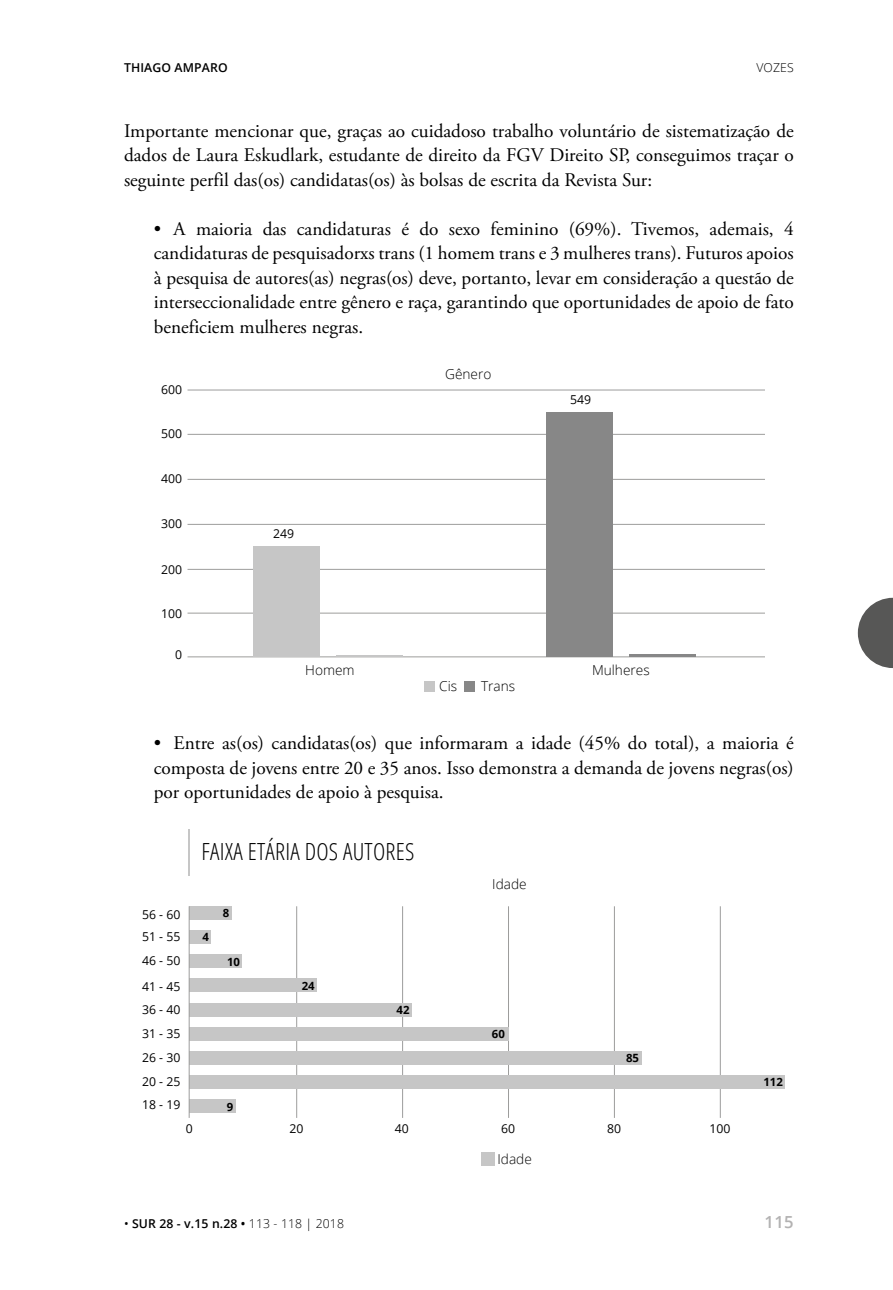
<style>
.page{position:relative;width:893px;height:1290px;background:#fff}
.page>*{position:absolute;margin:0;border:0;box-sizing:border-box;transform-origin:0 0}
.t1{font:300 condensed 23.62px "Open Sans";letter-spacing:.01em;color:#000}
.t2{font:19.25px/24.5px "Adobe Garamond Pro";color:#000;text-align:justify}
.t3{font:600 16.62px "Open Sans";color:#b3b2b2}
.t4{font:300 13.65px "Open Sans";color:#000}
.t5{font:12.25px/24.2px "Open Sans";color:#000}
.t6{font:600 12.25px "Open Sans";letter-spacing:.01em;color:#000}
.t7{font:300 12.25px "Open Sans";letter-spacing:.01em;color:#000}
.t8{font:700 11.38px "Open Sans";color:#000}
.s1{font-weight:400}
.s2{font-weight:300}
</style>
<div class="page">
<hr style="left:188px;top:390px;width:577px;height:1px;background:#9d9d9c">
<hr style="left:188px;top:434px;width:577px;height:1px;background:#9d9d9c">
<hr style="left:188px;top:479px;width:577px;height:1px;background:#9d9d9c">
<hr style="left:188px;top:524px;width:577px;height:1px;background:#9d9d9c">
<hr style="left:188px;top:569px;width:577px;height:1px;background:#9d9d9c">
<hr style="left:188px;top:613px;width:577px;height:1px;background:#9d9d9c">
<hr style="left:188px;top:656px;width:577px;height:1px;background:#9d9d9c">
<div style="left:253px;top:546px;width:67px;height:111px;background:#c6c6c6"></div>
<div style="left:546px;top:412px;width:67px;height:245px;background:#878787"></div>
<hr style="left:336px;top:655px;width:67px;height:2px;background:#c6c6c6">
<div style="left:424px;top:681px;width:11px;height:10px;background:#c6c6c6"></div>
<div style="left:464px;top:681px;width:11px;height:10px;background:#878787"></div>
<hr style="left:629px;top:654px;width:67px;height:3px;background:#878787">
<hr style="left:188px;top:829px;width:2px;height:46px;background:#c6c6c6">
<div style="left:481px;top:1152px;width:14px;height:14px;background:#c6c6c6"></div>
<hr style="left:720px;top:906px;width:1px;height:212px;background:#9d9d9c">
<hr style="left:614px;top:906px;width:1px;height:212px;background:#9d9d9c">
<hr style="left:508px;top:906px;width:1px;height:212px;background:#9d9d9c">
<hr style="left:402px;top:906px;width:1px;height:212px;background:#9d9d9c">
<hr style="left:296px;top:906px;width:1px;height:212px;background:#9d9d9c">
<div style="left:189px;top:906px;width:43px;height:13px;background:#c6c6c6"></div>
<div style="left:189px;top:930px;width:22px;height:14px;background:#c6c6c6"></div>
<div style="left:189px;top:954px;width:53px;height:14px;background:#c6c6c6"></div>
<div style="left:189px;top:979px;width:128px;height:13px;background:#c6c6c6"></div>
<div style="left:189px;top:1003px;width:223px;height:13px;background:#c6c6c6"></div>
<div style="left:189px;top:1027px;width:320px;height:13px;background:#c6c6c6"></div>
<div style="left:189px;top:1051px;width:452px;height:13px;background:#c6c6c6"></div>
<div style="left:189px;top:1075px;width:596px;height:14px;background:#c6c6c6"></div>
<div style="left:189px;top:1099px;width:47px;height:14px;background:#c6c6c6"></div>
<hr style="left:189px;top:906px;width:1px;height:212px;background:#9d9d9c">
<svg style="left:858px;top:598px;width:35px;height:70px"></svg>
<p class="t6" style="left:124px;top:59px;width:105px">THIAGO AMPARO</p>
<p class="t7" style="left:756px;top:59px;width:39px">VOZES</p>
<p class="t2" style="left:124px;top:119px;width:671px">Importante mencionar que, graças ao cuidadoso trabalho voluntário de sistematização de dados de Laura Eskudlark, estudante de direito da FGV Direito SP, conseguimos traçar o seguinte perfil das(os) candidatas(os) às bolsas de escrita da Revista Sur:</p>
<p class="t2" style="left:154px;top:217px;width:641px">• A maioria das candidaturas é do sexo feminino (69%). Tivemos, ademais, 4 candidaturas de pesquisadorxs trans (1 homem trans e 3 mulheres trans). Futuros apoios à pesquisa de autores(as) negras(os) deve, portanto, levar em consideração a questão de interseccionalidade entre gênero e raça, garantindo que oportunidades de apoio de fato beneficiem mulheres negras.</p>
<p class="t5" style="left:161px;top:377px;width:23px">600</p>
<p class="t5" style="left:161px;top:421px;width:23px">500</p>
<p class="t5" style="left:161px;top:466px;width:23px">400</p>
<p class="t5" style="left:161px;top:511px;width:23px">300</p>
<p class="t5" style="left:161px;top:557px;width:23px">200</p>
<p class="t5" style="left:161px;top:601px;width:23px">100</p>
<p class="t5" style="left:175px;top:642px;width:9px">0</p>
<p class="t5" style="left:273px;top:521px;width:23px">249</p>
<p class="t4" style="left:305px;top:661px;width:51px">Homem</p>
<p class="t4" style="left:445px;top:364px;width:48px">Gênero</p>
<p class="t5" style="left:570px;top:387px;width:23px">549</p>
<p class="t4" style="left:439px;top:677px;width:19px">Cis</p>
<p class="t4" style="left:481px;top:677px;width:36px">Trans</p>
<p class="t4" style="left:592px;top:661px;width:59px">Mulheres</p>
<p class="t2" style="left:154px;top:731px;width:641px">• Entre as(os) candidatas(os) que informaram a idade (45% do total), a maioria é composta de jovens entre 20 e 35 anos. Isso demonstra a demanda de jovens negras(os) por oportunidades de apoio à pesquisa.</p>
<p class="t5" style="left:142px;top:902px;width:40px;line-height:22.8px">56 - 60<br>51 - 55</p>
<p class="t5" style="left:142px;top:948px;width:40px;line-height:25.6px">46 - 50<br>41 - 45</p>
<p class="t5" style="left:142px;top:997px;width:40px;text-align:justify">36 - 40<br>31 - 35<br>26 - 30<br>20 - 25</p>
<p class="t5" style="left:142px;top:1092px;width:40px">18 - 19</p>
<p class="t1" style="left:202px;top:835px;width:214px">FAIXA ETÁRIA DOS AUTORES</p>
<p class="t8" style="left:202px;top:929px;width:8px">4</p>
<p class="t8" style="left:223px;top:905px;width:8px">8</p>
<p class="t8" style="left:227px;top:953px;width:14px">10</p>
<p class="t8" style="left:227px;top:1098px;width:8px">9</p>
<p class="t8" style="left:302px;top:977px;width:14px">24</p>
<p class="t8" style="left:397px;top:1002px;width:14px">42</p>
<p class="t4" style="left:492px;top:875px;width:36px">Idade</p>
<p class="t8" style="left:492px;top:1026px;width:14px">60</p>
<p class="t8" style="left:626px;top:1050px;width:14px">85</p>
<p class="t5" style="left:186px;top:1116px;width:9px">0</p>
<p class="t5" style="left:289px;top:1116px;width:16px">20</p>
<p class="t5" style="left:395px;top:1116px;width:16px">40</p>
<p class="t5" style="left:501px;top:1116px;width:16px">60</p>
<p class="t5" style="left:607px;top:1116px;width:16px">80</p>
<p class="t5" style="left:710px;top:1116px;width:23px">100</p>
<p class="t6" style="left:124px;top:1215px;width:222px"><span class="s1">•</span> SUR 28 - v.15 n.28 • <span class="s2">113 - 118 | 2018</span></p>
<p class="t4" style="left:497px;top:1149px;width:36px">Idade</p>
<p class="t8" style="left:763px;top:1074px;width:21px">112</p>
<p class="t3" style="left:765px;top:1210px;width:31px">115</p>
</div>
